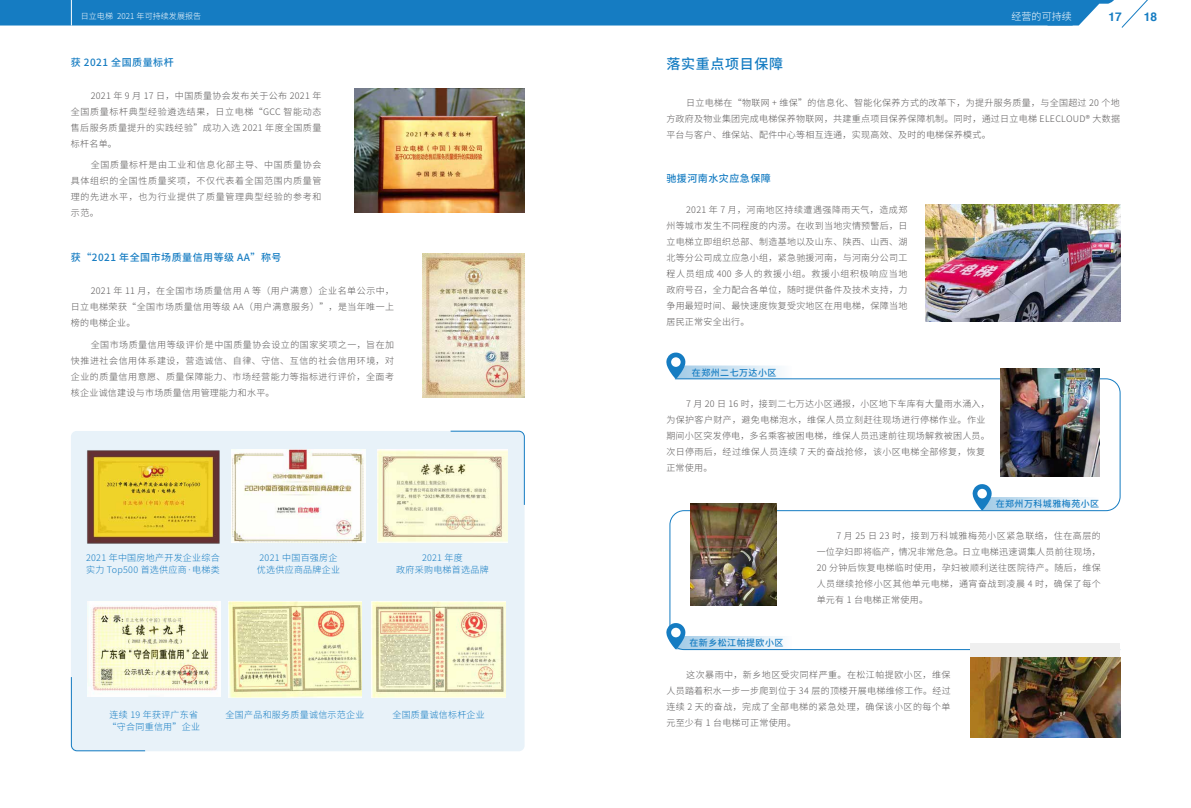
<style>
.page{position:relative;width:1191px;height:808px;background:#fff}
.page>*{position:absolute;margin:0;border:0;box-sizing:border-box;transform-origin:0 0}
.t1{font:500 14px "Source Han Sans CN";letter-spacing:.05em;color:#157cc2}
.t2{font:700 12px "Helvetica";color:#157cc2}
.t3{font:500 10px "Source Han Sans CN";letter-spacing:.05em;color:#157cc2}
.t4{font:300 10px "Source Han Sans CN";letter-spacing:.01em;color:#fff}
.t5{font:300 9px/16px "Source Han Sans CN";letter-spacing:.045em;color:#595757;text-align:justify}
.t6{font:300 9px/12px "Source Han Sans CN";letter-spacing:.03em;color:#157cc2}
.t7{font:500 9px "Source Han Sans CN";letter-spacing:.05em;color:#157cc2}
.t8{font:300 8px "Source Han Sans CN";letter-spacing:.01em;color:#fff}
</style>
<div class="page">
<svg style="left:0;top:0;width:1148px;height:28px;background:#338dc9"></svg>
<svg style="left:669px;top:378px;width:451px;height:272px"></svg>
<div style="left:71px;top:431px;width:453px;height:320px;background:#e8f2f9;border-radius:6px"></div>
<img style="left:422px;top:254px;width:102px;height:144px">
<img style="left:354px;top:88px;width:170px;height:125px">
<img style="left:926px;top:205px;width:194px;height:117px">
<img style="left:1000px;top:369px;width:99px;height:107px">
<div style="left:970px;top:643px;width:150px;height:94px;background:#efefef"></div>
<img style="left:970px;top:658px;width:150px;height:79px">
<img style="left:690px;top:504px;width:87px;height:102px">
<svg style="left:666px;top:352px;width:127px;height:27px"></svg>
<svg style="left:972px;top:484px;width:127px;height:27px"></svg>
<svg style="left:666px;top:623px;width:127px;height:26px"></svg>
<img style="left:87px;top:601px;width:133px;height:95px">
<img style="left:377px;top:449px;width:130px;height:94px">
<img style="left:231px;top:449px;width:135px;height:94px">
<img style="left:228px;top:601px;width:134px;height:97px">
<img style="left:372px;top:601px;width:133px;height:97px">
<img style="left:87px;top:450px;width:133px;height:94px">
<svg style="left:449px;top:430px;width:76px;height:76px"></svg>
<svg style="left:70px;top:676px;width:76px;height:76px"></svg>
<p class="t8" style="left:81px;top:12px;width:122px">日立电梯 2021 年可持续发展报告</p>
<p class="t4" style="left:1011px;top:11px;width:62px">经营的可持续</p>
<h2 class="t2" style="left:1108px;top:7px;width:15px">17</h2>
<h2 class="t2" style="left:1144px;top:7px;width:15px">18</h2>
<p class="t3" style="left:71px;top:56px;width:104px">获 2021 全国质量标杆</p>
<h1 class="t1" style="left:666px;top:56px;width:118px">落实重点项目保障</h1>
<p class="t5" style="left:71px;top:87px;width:252px;text-indent:20px">2021 年 9 月 17 日，中国质量协会发布关于公布 2021 年全国质量标杆典型经验遴选结果，日立电梯“GCC 智能动态售后服务质量提升的实践经验”成功入选 2021 年度全国质量标杆名单。</p>
<p class="t5" style="left:71px;top:157px;width:252px;text-indent:20px">全国质量标杆是由工业和信息化部主导、中国质量协会具体组织的全国性质量奖项，不仅代表着全国范围内质量管理的先进水平，也为行业提供了质量管理典型经验的参考和示范。</p>
<p class="t3" style="left:71px;top:252px;width:212px">获“2021 年全国市场质量信用等级 AA”称号</p>
<p class="t5" style="left:71px;top:283px;width:325px;text-indent:20px">2021 年 11 月，在全国市场质量信用 A 等（用户满意）企业名单公示中，日立电梯荣获“全国市场质量信用等级 AA（用户满意服务）”，是当年唯一上榜的电梯企业。</p>
<p class="t5" style="left:71px;top:337px;width:325px;text-indent:20px">全国市场质量信用等级评价是中国质量协会设立的国家奖项之一，旨在加快推进社会信用体系建设，营造诚信、自律、守信、互信的社会信用环境，对企业的质量信用意愿、质量保障能力、市场经营能力等指标进行评价，全面考核企业诚信建设与市场质量信用管理能力和水平。</p>
<p class="t6" style="left:86px;top:551px;width:135px">2021 年中国房地产开发企业综合实力 Top500 首选供应商·电梯类</p>
<p class="t6" style="left:257px;top:551px;width:85px">2021 中国百强房企优选供应商品牌企业</p>
<p class="t6" style="left:396px;top:551px;width:94px;text-align:center">2021 年度<br>政府采购电梯首选品牌</p>
<p class="t6" style="left:108px;top:709px;width:94px">连续 19 年获评广东省“守合同重信用”企业</p>
<p class="t6" style="left:226px;top:709px;width:140px">全国产品和服务质量诚信示范企业</p>
<p class="t6" style="left:392px;top:709px;width:94px">全国质量诚信标杆企业</p>
<p class="t5" style="left:666px;top:95px;width:455px;text-indent:20px">日立电梯在“物联网 + 维保”的信息化、智能化保养方式的改革下，为提升服务质量，与全国超过 20 个地方政府及物业集团完成电梯保养物联网，共建重点项目保养保障机制。同时，通过日立电梯 ELECLOUD® 大数据平台与客户、维保站、配件中心等相互连通，实现高效、及时的电梯保养模式。</p>
<p class="t3" style="left:666px;top:172px;width:106px">驰援河南水灾应急保障</p>
<p class="t5" style="left:666px;top:202px;width:242px;text-indent:20px">2021 年 7 月，河南地区持续遭遇强降雨天气，造成郑州等城市发生不同程度的内涝。在收到当地灾情预警后，日立电梯立即组织总部、制造基地以及山东、陕西、山西、湖北等分公司成立应急小组，紧急驰援河南，与河南分公司工程人员组成 400 多人的救援小组。救援小组积极响应当地政府号召，全力配合各单位，随时提供备件及技术支持，力争用最短时间、最快速度恢复受灾地区在用电梯，保障当地居民正常安全出行。</p>
<p class="t7" style="left:692px;top:367px;width:86px">在郑州二七万达小区</p>
<p class="t5" style="left:666px;top:396px;width:325px;text-align:left;text-indent:20px">7 月 20 日 16 时，接到二七万达小区通报，小区地下车库有大量雨水涌入，为保护客户财产，避免电梯泡水，维保人员立刻赶往现场进行停梯作业。作业期间小区突发停电，多名乘客被困电梯，维保人员迅速前往现场解救被困人员。次日停雨后，经过维保人员连续 7 天的奋战抢修，该小区电梯全部修复，恢复正常使用。</p>
<p class="t7" style="left:995px;top:498px;width:105px">在郑州万科城雅梅苑小区</p>
<p class="t5" style="left:816px;top:528px;width:286px;text-indent:20px">7 月 25 日 23 时，接到万科城雅梅苑小区紧急联络，住在高层的一位孕妇即将临产，情况非常危急。日立电梯迅速调集人员前往现场，20 分钟后恢复电梯临时使用，孕妇被顺利送往医院待产。随后，维保人员继续抢修小区其他单元电梯，通宵奋战到凌晨 4 时，确保了每个单元有 1 台电梯正常使用。</p>
<p class="t7" style="left:689px;top:638px;width:96px">在新乡松江帕提欧小区</p>
<p class="t5" style="left:666px;top:667px;width:286px;text-indent:20px">这次暴雨中，新乡地区受灾同样严重。在松江帕提欧小区，维保人员踏着积水一步一步爬到位于 34 层的顶楼开展电梯维修工作。经过连续 2 天的奋战，完成了全部电梯的紧急处理，确保该小区的每个单元至少有 1 台电梯可正常使用。</p>
</div>
